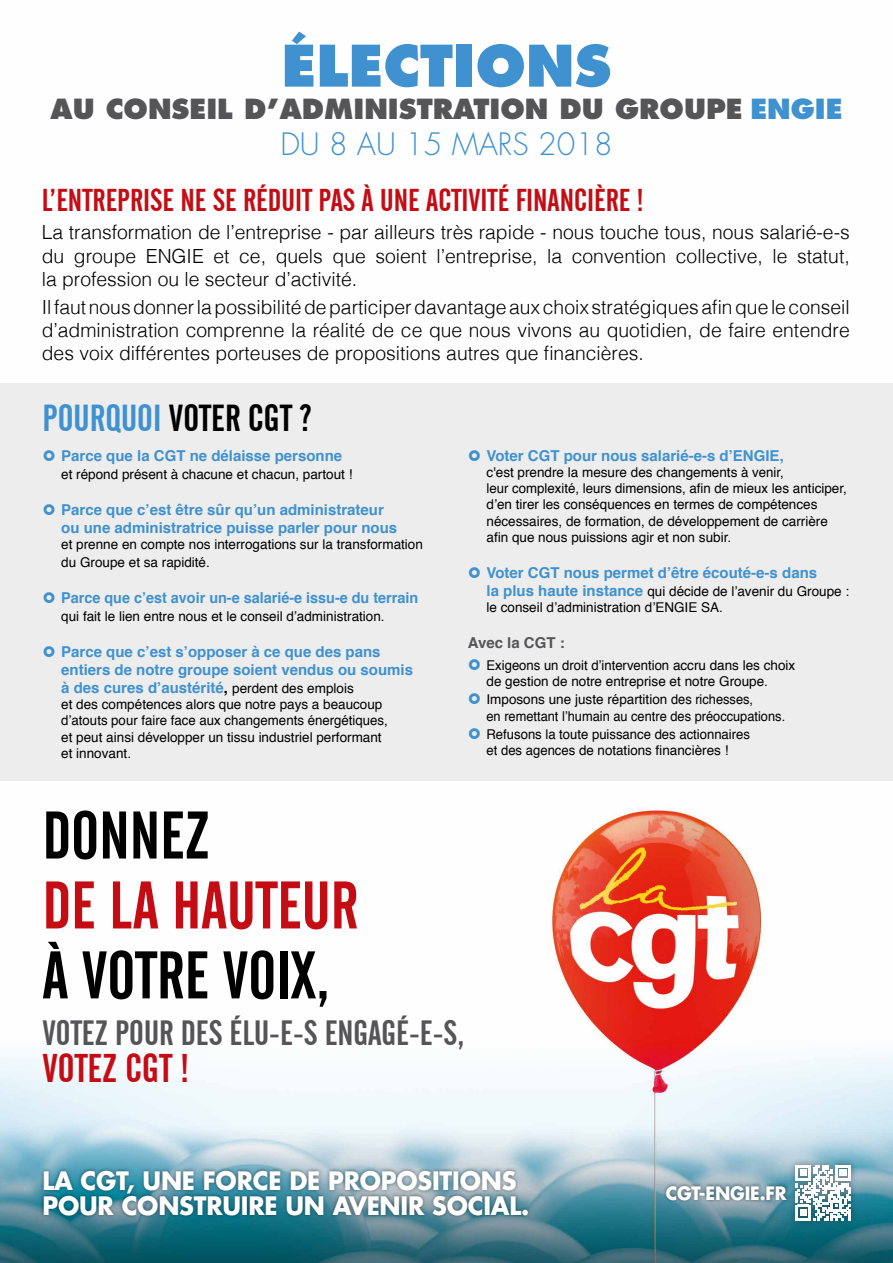
<style>
.page{position:relative;width:893px;height:1263px;background:#fff}
.page>*{position:absolute;margin:0;border:0;box-sizing:border-box;transform-origin:0 0}
.t1{font:66.6px "Alternate Gothic No 2 BT";color:#000}
.t2{font:66.6px "Alternate Gothic No 2 BT";color:#c40c14}
.t3{font:800 55.65px "Futura";color:#3f91cf}
.t4{font:39.9px "Alternate Gothic No 2 BT";color:#c40c14}
.t5{font:37.5px "Alternate Gothic No 2 BT";color:#000}
.t6{font:34.95px "Alternate Gothic No 2 BT";color:#555558}
.t7{font:31.5px "Alternate Gothic No 2 BT";color:#c40c14}
.t8{font:300 30px "Futura";color:#3f91cf}
.t9{font:800 27px "Futura";color:#555558}
.t10{font:700 24.75px/24.8px "Futura";letter-spacing:-.01em;color:#fff}
.t11{font:300 19.5px/23.4px "Helvetica";color:#000;text-align:justify}
.t12{font:700 18px "Futura";letter-spacing:-.01em;color:#fff}
.t13{font:700 15px/18px "Helvetica";color:#3f91cf}
.t14{font:700 15px "Helvetica";color:#3f91cf;scale:.96 1}
.t15{font:700 15px "Helvetica";color:#555558}
.t16{font:13.5px/16.2px "Helvetica";color:#000}
.s1{color:#3f91cf}
.s2{color:#000}
.s3{font-weight:400;font-size:13.5px;color:#000}
.s4{font-weight:700;font-size:15px;color:#3f91cf}
</style>
<div class="page">
<img style="left:0;top:780px;width:893px;height:483px">
<div style="left:0;top:383px;width:893px;height:397px;background:#ededed"></div>
<div style="left:663px;top:1182px;width:128px;height:21px;background:#000;opacity:.46"></div>
<div style="left:789px;top:1158px;width:68px;height:69px;background:#000;opacity:.46"></div>
<svg style="left:795px;top:1165px;width:56px;height:55px"></svg>
<div style="left:40px;top:1167px;width:492px;height:52px;background:#000;opacity:.46"></div>
<h2 class="t3" style="left:282px;top:32px;width:331px">ÉLECTIONS</h2>
<h3 class="t9" style="left:50px;top:92px;width:793px">AU CONSEIL D’ADMINISTRATION DU GROUPE <span class="s1">ENGIE</span></h3>
<h3 class="t8" style="left:280px;top:125px;width:334px">DU 8 AU 15 MARS 2018</h3>
<h3 class="t7" style="left:42px;top:183px;width:603px">L’ENTREPRISE NE SE RÉDUIT PAS À UNE ACTIVITÉ FINANCIÈRE !</h3>
<h3 class="t11" style="left:42px;top:219px;width:809px">La transformation de l’entreprise - par ailleurs très rapide - nous touche tous, nous salarié-e-s du groupe ENGIE et ce, quels que soient l’entreprise, la convention collective, le statut, la profession ou le secteur d’activité.</h3>
<p class="t11" style="left:42px;top:294px;width:809px">Il faut nous donner la possibilité de participer davantage aux choix stratégiques afin que le conseil d’administration comprenne la réalité de ce que nous vivons au quotidien, de faire entendre des voix différentes porteuses de propositions autres que financières.</p>
<h3 class="t5" style="left:43px;top:397px;width:270px"><span class="s1">POURQUOI</span> VOTER CGT ?</h3>
<p class="t13" style="left:61px;top:447px;width:282px">Parce que la CGT ne délaisse personne</p>
<p class="t16" style="left:61px;top:466px;width:293px">et répond présent à chacune et chacun, partout !</p>
<p class="t13" style="left:61px;top:501px;width:337px">Parce que c’est être sûr qu’un administrateur ou une administratrice puisse parler pour nous</p>
<p class="t16" style="left:61px;top:536px;width:363px;line-height:18px">et prenne en compte nos interrogations sur la transformation du Groupe et sa rapidité.</p>
<p class="t14" style="left:61px;top:585px;width:373px">Parce que c’est avoir un-e salarié-e issu-e du terrain</p>
<p class="t16" style="left:61px;top:608px;width:325px">qui fait le lien entre nous et le conseil d’administration.</p>
<p class="t13" style="left:61px;top:643px;width:353px">Parce que c’est s’opposer à ce que des pans entiers de notre groupe soient vendus ou soumis à des cures d’austérité<span class="s2">,</span> <span class="s3">perdent des emplois</span></p>
<p class="t16" style="left:61px;top:697px;width:328px">et des compétences alors que notre pays a beaucoup d’atouts pour faire face aux changements énergétiques, et peut ainsi développer un tissu industriel performant et innovant.</p>
<p class="t13" style="left:486px;top:447px;width:299px">Voter CGT pour nous salarié-e-s d’ENGIE,</p>
<p class="t16" style="left:486px;top:464px;width:362px">c'est prendre la mesure des changements à venir,<br>leur complexité, leurs dimensions, afin de mieux les anticiper, d’en tirer les conséquences en termes de compétences nécessaires, de formation, de développement de carrière afin que nous puissions agir et non subir.</p>
<p class="t13" style="left:486px;top:564px;width:332px">Voter CGT nous permet d’être écouté-e-s dans</p>
<p class="t16" style="left:486px;top:583px;width:364px"><span class="s4">la plus haute instance</span> qui décide de l’avenir du Groupe : le conseil d’administration d’ENGIE SA.</p>
<p class="t15" style="left:468px;top:630px;width:98px">Avec la CGT :</p>
<p class="t16" style="left:486px;top:658px;width:310px">Exigeons un droit d’intervention accru dans les choix de gestion de notre entreprise et notre Groupe.</p>
<p class="t16" style="left:486px;top:692px;width:300px">Imposons une juste répartition des richesses,<br>en remettant l’humain au centre des préoccupations.</p>
<p class="t16" style="left:486px;top:726px;width:265px">Refusons la toute puissance des actionnaires et des agences de notations financières !</p>
<h1 class="t1" style="left:43px;top:798px;width:169px">DONNEZ</h1>
<h1 class="t2" style="left:43px;top:868px;width:317px">DE LA HAUTEUR</h1>
<h1 class="t1" style="left:43px;top:938px;width:289px">À VOTRE VOIX,</h1>
<h3 class="t6" style="left:43px;top:1013px;width:424px">VOTEZ POUR DES ÉLU-E-S ENGAGÉ-E-S,</h3>
<h3 class="t4" style="left:43px;top:1045px;width:148px">VOTEZ CGT !</h3>
<h3 class="t10" style="left:43px;top:1167px;width:488px">LA CGT, UNE FORCE DE PROPOSITIONS<br>POUR CONSTRUIRE UN AVENIR SOCIAL.</h3>
<h3 class="t12" style="left:666px;top:1180px;width:122px">CGT-ENGIE.FR</h3>
</div>
